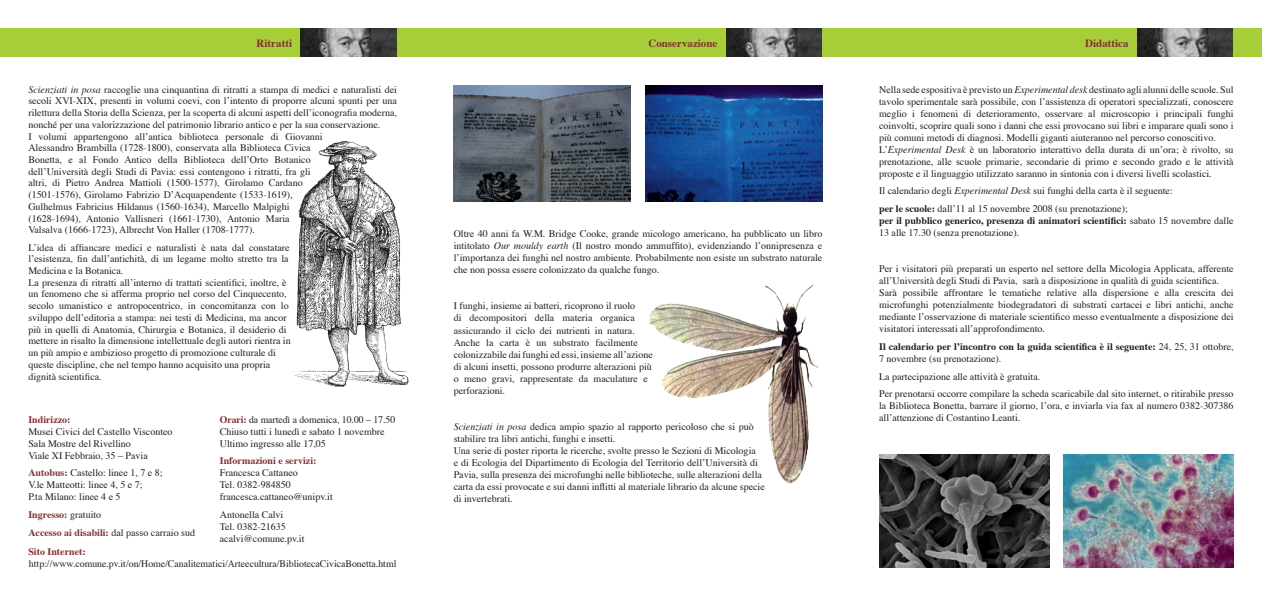
<style>
.page{position:relative;width:1262px;height:596px;background:#fff}
.page>*{position:absolute;margin:0;border:0;box-sizing:border-box;transform-origin:0 0}
.t1{font:700 11px "Times";color:#843034}
.t2{font:10px/12px "Times";color:#231f20;text-align:justify}
.t3{font:700 10px/12px "Times";color:#231f20}
.t4{font:700 10px "Times";color:#843034}
.s1{font-style:italic}
.s2{font-weight:700;color:#843034}
.s3{font-weight:400;color:#231f20}
.s4{font-weight:700}
.s5{font-weight:400}
</style>
<div class="page">
<div style="left:0;top:28px;width:300px;height:29px;background:#a6ce39"></div>
<img style="left:300px;top:28px;width:97px;height:29px">
<div style="left:397px;top:28px;width:329px;height:29px;background:#a6ce39"></div>
<img style="left:726px;top:28px;width:96px;height:29px">
<div style="left:822px;top:28px;width:315px;height:29px;background:#a6ce39"></div>
<img style="left:1137px;top:28px;width:96px;height:29px">
<div style="left:1233px;top:28px;width:28px;height:29px;background:#a6ce39"></div>
<img style="left:454px;top:85px;width:177px;height:116px">
<img style="left:645px;top:85px;width:177px;height:116px">
<img style="left:750px;top:315px;width:68px;height:168px">
<img style="left:879px;top:454px;width:170px;height:113px">
<img style="left:1063px;top:454px;width:170px;height:113px">
<img style="left:294px;top:141px;width:115px;height:246px">
<p class="t1" style="left:257px;top:35px;width:37px">Ritratti</p>
<p class="t1" style="left:648px;top:35px;width:71px">Conservazione</p>
<p class="t1" style="left:1085px;top:35px;width:45px">Didattica</p>
<p class="t2" style="left:28px;top:84px;width:370px;line-height:11.7px"><span class="s1">Scienziati in posa</span> raccoglie una cinquantina di ritratti a stampa di medici e naturalisti dei secoli XVI-XIX, presenti in volumi coevi, con l’intento di proporre alcuni spunti per una rilettura della Storia della Scienza, per la scoperta di alcuni aspetti dell’iconografia moderna, nonché per una valorizzazione del patrimonio librario antico e per la sua conservazione.</p>
<p class="t2" style="left:28px;top:131px;width:296px;line-height:11.7px;text-align:left">I volumi appartengono all’antica biblioteca personale di Giovanni Alessandro Brambilla (1728-1800), conservata alla Biblioteca Civica Bonetta, e al Fondo Antico della Biblioteca dell’Orto Botanico dell’Università degli Studi di Pavia: essi contengono i ritratti, fra gli altri, di Pietro Andrea Mattioli (1500-1577), Girolamo Cardano (1501-1576), Girolamo Fabrizio D’Acquapendente (1533-1619), Gulhelmus Fabricius Hildanus (1560-1634), Marcello Malpighi (1628-1694), Antonio Vallisneri (1661-1730), Antonio Maria Valsalva (1666-1723), Albrecht Von Haller (1708-1777).</p>
<p class="t2" style="left:28px;top:242px;width:263px;line-height:11.7px">L’idea di affiancare medici e naturalisti è nata dal constatare l’esistenza, fin dall’antichità, di un legame molto stretto tra la Medicina e la Botanica.</p>
<p class="t2" style="left:28px;top:277px;width:264px;line-height:11.7px;text-align:left">La presenza di ritratti all’interno di trattati scientifici, inoltre, è un fenomeno che si afferma proprio nel corso del Cinquecento, secolo umanistico e antropocentrico, in concomitanza con lo sviluppo dell’editoria a stampa: nei testi di Medicina, ma ancor più in quelli di Anatomia, Chirurgia e Botanica, il desiderio di mettere in risalto la dimensione intellettuale degli autori rientra in un più ampio e ambizioso progetto di promozione culturale di</p>
<p class="t2" style="left:28px;top:359px;width:243px">queste discipline, che nel tempo hanno acquisito una propria</p>
<p class="t2" style="left:28px;top:371px;width:75px">dignità scientifica.</p>
<p class="t4" style="left:28px;top:412px;width:44px">Indirizzo:</p>
<p class="t2" style="left:28px;top:425px;width:146px">Musei Civici del Castello Visconteo</p>
<p class="t2" style="left:28px;top:437px;width:104px">Sala Mostre del Rivellino</p>
<p class="t2" style="left:28px;top:449px;width:121px">Viale XI Febbraio, 35 – Pavia</p>
<p class="t2" style="left:28px;top:467px;width:136px"><span class="s2">Autobus:</span> Castello: linee 1, 7 e 8;</p>
<p class="t2" style="left:28px;top:479px;width:116px">V.le Matteotti: linee 4, 5 e 7;</p>
<p class="t2" style="left:28px;top:491px;width:94px">P.ta Milano: linee 4 e 5</p>
<p class="t4" style="left:28px;top:507px;width:74px">Ingresso: <span class="s3">gratuito</span></p>
<p class="t4" style="left:28px;top:525px;width:168px">Accesso ai disabili: <span class="s3">dal passo carraio sud</span></p>
<p class="t2" style="left:220px;top:413px;width:177px"><span class="s2">Orari:</span> da martedì a domenica, 10.00 – 17.50<br>Chiuso tutti i lunedì e sabato 1 novembre</p>
<p class="t2" style="left:220px;top:437px;width:108px">Ultimo ingresso alle 17,05</p>
<p class="t4" style="left:220px;top:454px;width:98px">Informazioni e servizi:</p>
<p class="t2" style="left:220px;top:467px;width:80px">Francesca Cattaneo</p>
<p class="t2" style="left:220px;top:479px;width:72px">Tel. 0382-984850</p>
<p class="t2" style="left:220px;top:491px;width:114px">francesca.cattaneo@unipv.it</p>
<p class="t2" style="left:220px;top:509px;width:65px">Antonella Calvi</p>
<p class="t2" style="left:220px;top:521px;width:67px">Tel. 0382-21635</p>
<p class="t2" style="left:220px;top:533px;width:86px">acalvi@comune.pv.it</p>
<p class="t4" style="left:28px;top:544px;width:59px">Sito Internet:</p>
<p class="t2" style="left:29px;top:558px;width:369px">http://www.comune.pv.it/on/Home/Canalitematici/Arteecultura/BibliotecaCivicaBonetta.html</p>
<p class="t2" style="left:454px;top:228px;width:370px">Oltre 40 anni fa W.M. Bridge Cooke, grande micologo americano, ha pubblicato un libro intitolato <span class="s1">Our mouldy earth</span> (Il nostro mondo ammuffito), evidenziando l’onnipresenza e l’importanza dei funghi nel nostro ambiente. Probabilmente non esiste un substrato naturale che non possa essere colonizzato da qualche fungo.</p>
<p class="t2" style="left:454px;top:300px;width:183px">I funghi, insieme ai batteri, ricoprono il ruolo</p>
<p class="t2" style="left:454px;top:312px;width:201px;text-align:left">di decompositori della materia organica assicurando il ciclo dei nutrienti in natura.<br>Anche la carta è un substrato facilmente colonizzabile dai funghi ed essi, insieme all’azione di alcuni insetti, possono produrre alterazioni più o meno gravi, rappresentate da maculature e perforazioni.</p>
<p class="t2" style="left:454px;top:420px;width:301px"><span class="s1">Scienziati in posa</span> dedica ampio spazio al rapporto pericoloso che si può stabilire tra libri antichi, funghi e insetti.</p>
<p class="t2" style="left:454px;top:444px;width:312px;text-align:left">Una serie di poster riporta le ricerche, svolte presso le Sezioni di Micologia<br>e di Ecologia del Dipartimento di Ecologia del Territorio dell’Università di Pavia, sulla presenza dei microfunghi nelle biblioteche, sulle alterazioni della carta da essi provocate e sui danni inflitti al materiale librario da alcune specie di invertebrati.</p>
<p class="t2" style="left:879px;top:84px;width:356px">Nella sede espositiva è previsto un <span class="s1">Experimental desk</span> destinato agli alunni delle scuole. Sul tavolo sperimentale sarà possibile, con l’assistenza di operatori specializzati, conoscere meglio i fenomeni di deterioramento, osservare al microscopio i principali funghi coinvolti, scoprire quali sono i danni che essi provocano sui libri e imparare quali sono i più comuni metodi di diagnosi. Modelli giganti aiuteranno nel percorso conoscitivo.</p>
<p class="t2" style="left:879px;top:144px;width:356px">L’<span class="s1">Experimental Desk</span> è un laboratorio interattivo della durata di un’ora; è rivolto, su prenotazione, alle scuole primarie, secondarie di primo e secondo grado e le attività proposte e il linguaggio utilizzato saranno in sintonia con i diversi livelli scolastici.</p>
<p class="t2" style="left:879px;top:185px;width:295px">Il calendario degli <span class="s1">Experimental Desk</span> sui funghi della carta è il seguente:</p>
<p class="t2" style="left:879px;top:203px;width:250px"><span class="s4">per le scuole:</span> dall’11 al 15 novembre 2008 (su prenotazione);</p>
<p class="t3" style="left:879px;top:215px;width:356px">per il pubblico generico, presenza di animatori scientifici: <span class="s5">sabato 15 novembre dalle<br>13 alle 17.30 (senza prenotazione).</span></p>
<p class="t2" style="left:879px;top:263px;width:356px">Per i visitatori più preparati un esperto nel settore della Micologia Applicata, afferente all’Università degli Studi di Pavia, sarà a disposizione in qualità di guida scientifica.</p>
<p class="t2" style="left:879px;top:287px;width:356px">Sarà possibile affrontare le tematiche relative alla dispersione e alla crescita dei microfunghi potenzialmente biodegradatori di substrati cartacei e libri antichi, anche mediante l’osservazione di materiale scientifico messo eventualmente a disposizione dei visitatori interessati all’approfondimento.</p>
<p class="t3" style="left:879px;top:341px;width:356px">Il calendario per l’incontro con la guida scientifica è il seguente: <span class="s5">24, 25, 31 ottobre,<br>7 novembre (su prenotazione).</span></p>
<p class="t2" style="left:879px;top:370px;width:163px">La partecipazione alle attività è gratuita.</p>
<p class="t2" style="left:879px;top:388px;width:356px">Per prenotarsi occorre compilare la scheda scaricabile dal sito internet, o ritirabile presso la Biblioteca Bonetta, barrare il giorno, l’ora, e inviarla via fax al numero 0382-307386 all’attenzione di Costantino Leanti.</p>
</div>
